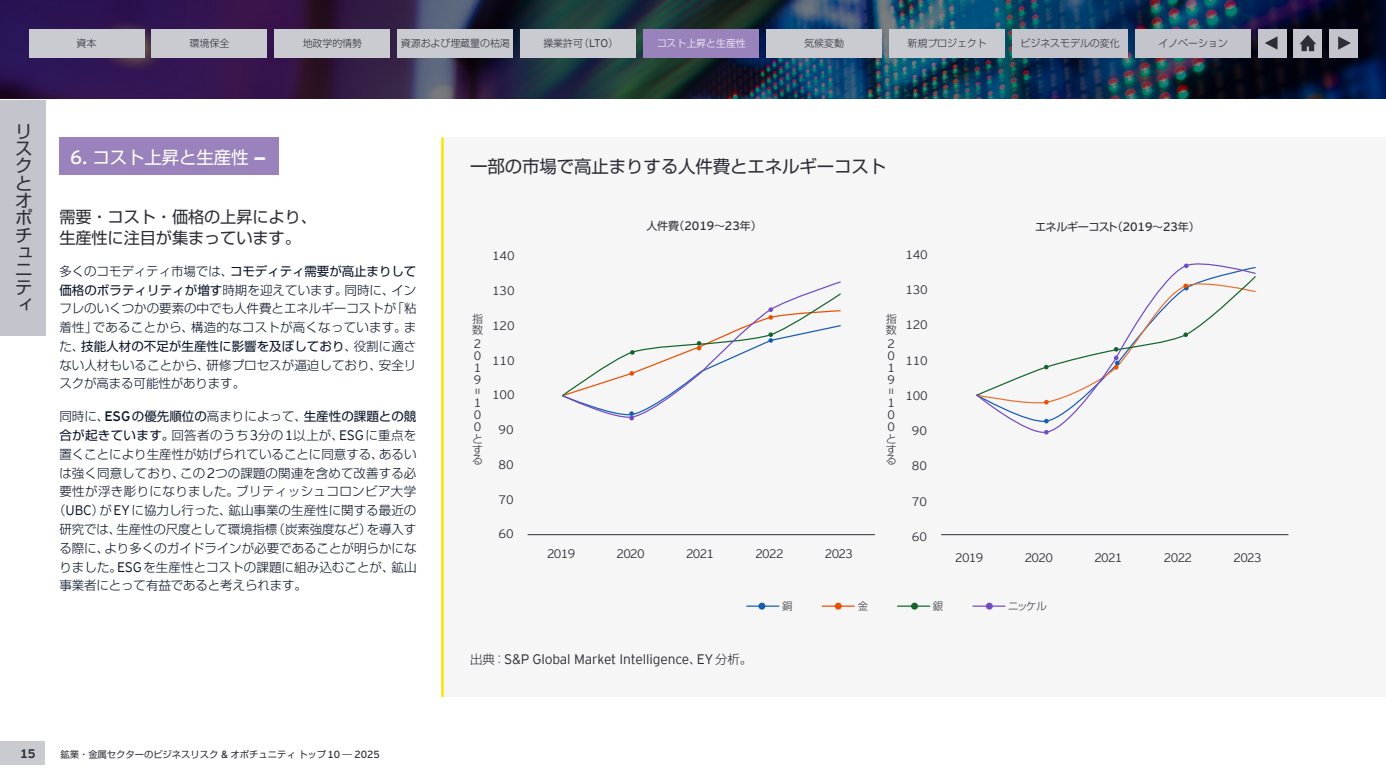
<style>
.page{position:relative;width:1386px;height:780px;background:#fff}
.page>*{position:absolute;margin:0;border:0;box-sizing:border-box;transform-origin:0 0}
.t1{font:17.5px/17.4px "Shin Go Pro";letter-spacing:-.01em;color:#2e2e38}
.t2{font:17.5px "Shin Go Pro";letter-spacing:-.01em;color:#fff}
.t3{font:16.25px/21.2px "Shin Go Pro";letter-spacing:-.01em;color:#2e2e38}
.t4{font:300 13.75px "EY Interstate";letter-spacing:-.01em;color:#2d2d38}
.t5{font:300 12.5px/18.8px "Shin Go Pro";color:#081227;text-align:justify}
.t6{font:300 12.5px "Shin Go Pro";letter-spacing:.03em;color:#081227}
.t7{font:12.5px "Shin Go Pro";color:#081227}
.t8{font:700 12.5px "EY Interstate";color:#2e2e38}
.t9{font:300 12.25px "EY Interstate";letter-spacing:-.06em;color:#2e2e38}
.t10{font:300 12.12px/12px "EY Interstate";color:#2e2e38;text-align:justify}
.t11{font:11px "Shin Go Pro";letter-spacing:-.03em;color:#2e2e38}
.t12{font:300 11px/10.8px "Shin Go Pro";color:#2e2e38}
.t13{font:300 10.38px "Shin Go Pro";color:#2e2e38}
.t14{font:300 10px "Shin Go Pro";letter-spacing:-.01em;color:#2e2e38}
.t15{font:300 10px "Shin Go Pro";letter-spacing:-.01em;color:#fff}
.t16{font:9.38px "Shin Go Pro";letter-spacing:-.01em;color:#2e2e38}
.s1{font-family:"EY Interstate";font-size:11px}
.s2{font-family:"EY Interstate";font-size:19.25px}
.s3{font-family:"EY Interstate";font-weight:700;font-size:20.62px}
.s4{font-weight:400}
.s5{font-weight:300}
.s6{font-family:"EY Interstate";font-size:13.75px}
.s7{font-family:"EY Interstate";font-size:12.12px}
.s8{font-family:"Shin Go Pro";font-size:12.5px}
.s9{font-family:"EY Interstate";font-size:10.25px}
</style>
<div class="page">
<div style="left:0;top:741px;width:45px;height:24px;background:#cacad1"></div>
<img style="left:0;top:0;width:1385px;height:99px">
<div style="left:1258px;top:29px;width:28px;height:28px;background:#c4c4cd"></div>
<svg style="left:1265px;top:36px;width:12px;height:14px"></svg>
<div style="left:1329px;top:29px;width:28px;height:28px;background:#c4c4cd"></div>
<svg style="left:1338px;top:36px;width:12px;height:14px"></svg>
<div style="left:1293px;top:29px;width:29px;height:28px;background:#c4c4cd"></div>
<svg style="left:1299px;top:35px;width:17px;height:16px"></svg>
<div style="left:59px;top:137px;width:220px;height:38px;background:#9a82bc"></div>
<div style="left:441px;top:137px;width:944px;height:560px;background:#f6f6f7"></div>
<svg style="left:758px;top:602px;width:7px;height:7px"></svg>
<hr style="left:747px;top:605px;width:32px;height:1px;background:#155cb4">
<hr style="left:972px;top:605px;width:33px;height:1px;background:#724bc3">
<hr style="left:822px;top:605px;width:32px;height:1px;background:#eb4f00">
<svg style="left:834px;top:602px;width:7px;height:7px"></svg>
<hr style="left:897px;top:605px;width:32px;height:1px;background:#13652a">
<div style="left:911px;top:602px;width:7px;height:7px;background:#13652a;border-radius:50%"></div>
<svg style="left:985px;top:602px;width:7px;height:7px"></svg>
<hr style="left:527px;top:534px;width:348px;height:1px;background:#2e2e38">
<hr style="left:941px;top:534px;width:347px;height:1px;background:#2e2e38">
<svg style="left:989px;top:263px;width:267px;height:172px"></svg>
<svg style="left:561px;top:281px;width:280px;height:139px"></svg>
<svg style="left:1044px;top:430px;width:4px;height:4px"></svg>
<svg style="left:1044px;top:419px;width:4px;height:4px"></svg>
<svg style="left:1183px;top:263px;width:5px;height:5px"></svg>
<svg style="left:976px;top:275px;width:280px;height:130px"></svg>
<hr style="left:441px;top:137px;width:3px;height:560px;background:#ffe600">
<div style="left:0;top:100px;width:45px;height:235px;background:#c4c4cd"></div>
<div style="left:29px;top:29px;width:115px;height:28px;background:#cacad1"></div>
<div style="left:520px;top:29px;width:116px;height:28px;background:#cacad1"></div>
<div style="left:152px;top:29px;width:115px;height:28px;background:#cacad1"></div>
<div style="left:643px;top:29px;width:116px;height:28px;background:#9a82bc"></div>
<div style="left:274px;top:29px;width:116px;height:28px;background:#cacad1"></div>
<div style="left:766px;top:29px;width:116px;height:28px;background:#cacad1"></div>
<div style="left:889px;top:29px;width:116px;height:28px;background:#cacad1"></div>
<div style="left:1012px;top:29px;width:116px;height:28px;background:#c4c4cd"></div>
<div style="left:1135px;top:29px;width:115px;height:28px;background:#c4c4cd"></div>
<div style="left:397px;top:29px;width:116px;height:28px;background:#cacad1"></div>
<p class="t14" style="left:77px;top:34px;width:21px">資本</p>
<p class="t14" style="left:190px;top:34px;width:41px">環境保全</p>
<p class="t14" style="left:303px;top:34px;width:61px">地政学的情勢</p>
<p class="t14" style="left:401px;top:35px;width:110px">資源および埋蔵量の枯渇</p>
<p class="t14" style="left:543px;top:34px;width:76px">操業許可（<span class="s1">LTO</span>）</p>
<p class="t15" style="left:656px;top:35px;width:91px">コスト上昇と生産性</p>
<p class="t14" style="left:804px;top:35px;width:41px">気候変動</p>
<p class="t14" style="left:907px;top:35px;width:81px">新規プロジェクト</p>
<p class="t14" style="left:1020px;top:35px;width:101px">ビジネスモデルの変化</p>
<p class="t14" style="left:1158px;top:35px;width:71px">イノベーション</p>
<h1 class="t1" style="left:15px;top:120px;width:19px">リスクとオポチュニティ</h1>
<h1 class="t2" style="left:70px;top:143px;width:198px"><span class="s2">6.</span> コスト上昇と生産性 <span class="s3">—</span></h1>
<h2 class="t3" style="left:59px;top:204px;width:259px">需要・コスト・価格の上昇により、生産性に注目が集まっています。</h2>
<p class="t5" style="left:59px;top:260px;width:359px">多くのコモディティ市場では、<span class="s4">コモディティ需要が高止まりして価格のボラティリティが増す</span>時期を迎えています。同時に、インフレのいくつかの要素の中でも人件費とエネルギーコストが「粘着性」であることから、構造的なコストが高くなっています。また、<span class="s4">技能人材の不足が生産性に影響を及ぼしており</span>、役割に適さない人材もいることから、研修プロセスが逼迫しており、安全リスクが高まる可能性があります。</p>
<p class="t7" style="left:59px;top:406px;width:358px"><span class="s5">同時に、</span><span class="s6">ESG</span>の優先順位の<span class="s5">高まりによって、</span>生産性の課題との競</p>
<p class="t6" style="left:59px;top:425px;width:358px"><span class="s4">合が起きています。</span>回答者のうち<span class="s6">3</span>分の<span class="s6">1</span>以上が、<span class="s6">ESG</span>に重点を</p>
<p class="t5" style="left:59px;top:443px;width:359px">置くことにより生産性が妨げられていることに同意する、あるい</p>
<p class="t5" style="left:59px;top:462px;width:358px">は強く同意しており、この<span class="s6">2</span>つの課題の関連を含めて改善する必</p>
<p class="t6" style="left:59px;top:481px;width:358px">要性が浮き彫りになりました。ブリティッシュコロンビア大学</p>
<p class="t5" style="left:53px;top:499px;width:365px">（<span class="s6">UBC</span>）が<span class="s6">EY</span>に協力し行った、鉱山事業の生産性に関する最近の</p>
<p class="t5" style="left:59px;top:518px;width:358px">研究では、生産性の尺度として環境指標（炭素強度など）を導入す</p>
<p class="t5" style="left:59px;top:537px;width:359px">る際に、より多くのガイドラインが必要であることが明らかにな</p>
<p class="t5" style="left:59px;top:556px;width:358px">りました。<span class="s6">ESG</span>を生産性とコストの課題に組み込むことが、鉱山</p>
<p class="t5" style="left:59px;top:574px;width:249px">事業者にとって有益であると考えられます。</p>
<h1 class="t1" style="left:470px;top:156px;width:417px">一部の市場で高止まりする人件費とエネルギーコスト</h1>
<p class="t12" style="left:472px;top:312px;width:12px">指数</p>
<p class="t10" style="left:474px;top:337px;width:9px">2<br>0<br>1<br>9</p>
<p class="t10" style="left:471px;top:395px;width:8px;rotate:-90deg">=</p>
<p class="t10" style="left:474px;top:396px;width:9px">1<br>0<br>0</p>
<p class="t12" style="left:472px;top:432px;width:12px;text-align:justify">とする</p>
<p class="t9" style="left:492px;top:247px;width:24px">140</p>
<p class="t9" style="left:492px;top:282px;width:24px">130</p>
<p class="t9" style="left:492px;top:317px;width:24px">120</p>
<p class="t9" style="left:492px;top:351px;width:24px">110</p>
<p class="t9" style="left:492px;top:386px;width:24px">100</p>
<p class="t9" style="left:498px;top:421px;width:17px">90</p>
<p class="t9" style="left:498px;top:456px;width:17px">80</p>
<p class="t9" style="left:498px;top:490px;width:17px">70</p>
<p class="t9" style="left:498px;top:525px;width:17px">60</p>
<p class="t11" style="left:646px;top:216px;width:117px">人件費（<span class="s7">2019</span>～<span class="s7">23</span>年）</p>
<p class="t11" style="left:1035px;top:218px;width:166px">エネルギーコスト（<span class="s7">2019</span>～<span class="s7">23</span>年）</p>
<p class="t9" style="left:905px;top:245px;width:24px">140</p>
<p class="t9" style="left:547px;top:545px;width:30px">2019</p>
<p class="t9" style="left:616px;top:545px;width:30px">2020</p>
<p class="t9" style="left:686px;top:545px;width:30px">2021</p>
<p class="t9" style="left:755px;top:545px;width:30px">2022</p>
<p class="t9" style="left:825px;top:545px;width:30px">2023</p>
<p class="t12" style="left:886px;top:312px;width:12px">指数</p>
<p class="t10" style="left:887px;top:337px;width:9px">2<br>0<br>1<br>9</p>
<p class="t10" style="left:884px;top:395px;width:8px;rotate:-90deg">=</p>
<p class="t10" style="left:887px;top:396px;width:9px">1<br>0<br>0</p>
<p class="t12" style="left:886px;top:432px;width:12px;text-align:justify">とする</p>
<p class="t9" style="left:905px;top:281px;width:24px">130</p>
<p class="t9" style="left:905px;top:316px;width:24px">120</p>
<p class="t9" style="left:905px;top:351px;width:24px">110</p>
<p class="t9" style="left:905px;top:387px;width:24px">100</p>
<p class="t9" style="left:912px;top:422px;width:17px">90</p>
<p class="t9" style="left:912px;top:457px;width:17px">80</p>
<p class="t9" style="left:912px;top:492px;width:17px">70</p>
<p class="t9" style="left:912px;top:528px;width:17px">60</p>
<p class="t9" style="left:955px;top:549px;width:30px">2019</p>
<p class="t9" style="left:1024px;top:549px;width:30px">2020</p>
<p class="t9" style="left:1094px;top:549px;width:30px">2021</p>
<p class="t9" style="left:1163px;top:549px;width:30px">2022</p>
<p class="t9" style="left:1233px;top:549px;width:30px">2023</p>
<p class="t13" style="left:782px;top:597px;width:12px">銅</p>
<p class="t13" style="left:857px;top:597px;width:12px">金</p>
<p class="t13" style="left:933px;top:597px;width:12px">銀</p>
<p class="t13" style="left:1008px;top:597px;width:40px">ニッケル</p>
<p class="t4" style="left:470px;top:649px;width:284px"><span class="s8">出典：</span>S&amp;P Global Market Intelligence<span class="s8">、</span>EY<span class="s8">分析。</span></p>
<p class="t8" style="left:20px;top:744px;width:17px">15</p>
<p class="t16" style="left:60px;top:746px;width:321px">鉱業・金属セクターのビジネスリスク <span class="s9">&amp;</span> オポチュニティトップ<span class="s9">10</span> ― <span class="s9">2025</span></p>
</div>
